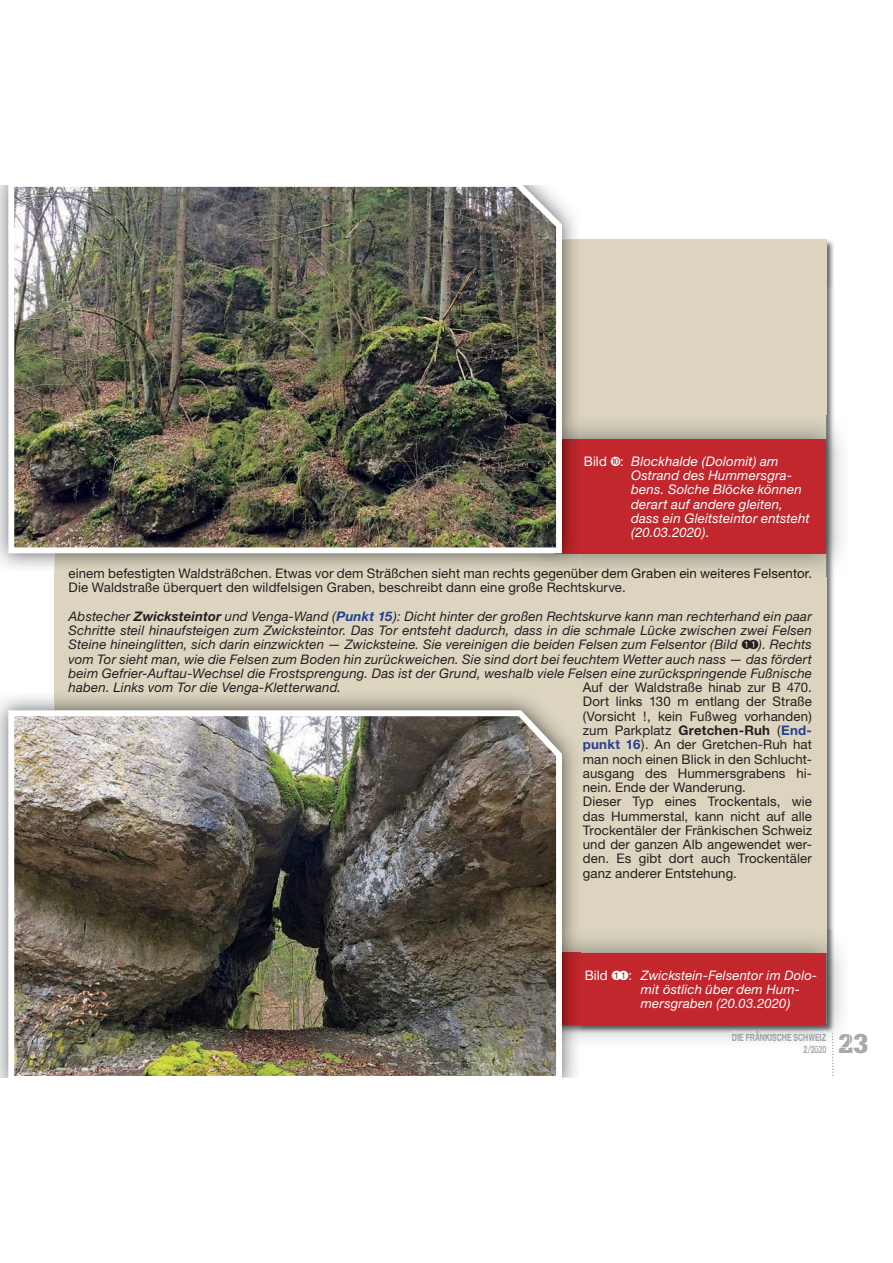
<style>
.page{position:relative;width:893px;height:1263px;background:#fff}
.page>*{position:absolute;margin:0;border:0;box-sizing:border-box;transform-origin:0 0}
.t1{font:900 26.55px "Glypha";color:#a6a8ab}
.t2{font:italic 13.2px/14.2px "Helvetica Neue";letter-spacing:.015em;color:#231f20;text-align:justify}
.t3{font:13.2px/14.2px "Helvetica Neue";letter-spacing:.01em;color:#231f20}
.t4{font:italic 13.2px/14.2px "Helvetica Neue";letter-spacing:.015em;color:#fff}
.t5{font:13.2px "Helvetica Neue";letter-spacing:.01em;color:#17130d}
.t6{font:italic 13.2px "Helvetica Neue";letter-spacing:.015em;color:#17130d}
.t7{font:13.2px "Helvetica Neue";color:#fff}
.t8{font:italic 13.05px/14.1px "Helvetica Neue";letter-spacing:.015em;color:#fff}
.t9{font:700 10.35px/12.3px "Helvetica Neue CE";color:#9b9da0;text-align:right;scale:.68 1}
.t10{font:700 10.35px "Helvetica Neue CE";color:#919395;scale:.68 1}
.s1{font-style:normal}
.s2{font-weight:700}
.s3{font-weight:700;color:#25408e}
.s4{font-style:normal;font-size:13.2px}
.s5{color:#9c9ea1}
.s6{color:#a2a4a7}
.s7{color:#a6a8ab}
.s8{color:#a7a9ac}
</style>
<div class="page">
<svg style="left:5px;top:185px;width:3px;height:371px"></svg>
<svg style="left:5px;top:707px;width:3px;height:371px"></svg>
<img style="left:826px;top:288px;width:8px;height:128px">
<img style="left:826px;top:577px;width:8px;height:353px">
<div style="left:54px;top:239px;width:772px;height:785px;background:#dcd4be"></div>
<img style="left:580px;top:416px;width:263px;height:161px">
<img style="left:580px;top:568px;width:232px;height:9px">
<div style="left:554px;top:439px;width:272px;height:114px;background:#c1272d"></div>
<img style="left:54px;top:556px;width:368px;height:16px">
<img style="left:69px;top:568px;width:353px;height:4px">
<img style="left:512px;top:416px;width:68px;height:152px">
<img style="left:565px;top:439px;width:15px;height:114px">
<img style="left:8px;top:185px;width:557px;height:371px">
<img style="left:565px;top:947px;width:278px;height:99px">
<svg style="left:839px;top:1034px;width:4px;height:12px"></svg>
<img style="left:732px;top:1033px;width:94px;height:8px">
<img style="left:580px;top:930px;width:255px;height:103px">
<svg style="left:832px;top:1033px;width:1px;height:45px"></svg>
<img style="left:580px;top:930px;width:246px;height:23px">
<div style="left:555px;top:953px;width:271px;height:71px;background:#c1272d"></div>
<img style="left:565px;top:1033px;width:15px;height:45px">
<img style="left:8px;top:707px;width:557px;height:371px">
<p class="t4" style="left:631px;top:455px;width:180px;text-indent:-47px"><span class="s1">Bild :</span> Blockhalde (Dolomit) am<br>Ostrand des Hummersgra&shy;bens. Solche Blöcke können derart auf andere gleiten, dass ein Gleitsteintor entsteht (20.03.2020).</p>
<p class="t5" style="left:68px;top:569px;width:745px">einem befestigten Waldsträßchen Etwas vor dem Sträßchen sieht man rechts gegenüber dem Graben ein weiteres Felsentor.</p>
<p class="t3" style="left:68px;top:567px;width:558px;text-indent:200px">.<br>Die Waldstraße überquert den wildfelsigen Graben, beschreibt dann eine große Rechtskurve.</p>
<p class="t2" style="left:68px;top:610px;width:744px">Abstecher <span class="s2">Zwicksteintor</span> und Venga-Wand (<span class="s3">Punkt 15</span>): Dicht hinter der großen Rechtskurve kann man rechterhand ein paar Schritte steil hinaufsteigen zum Zwicksteintor. Das Tor entsteht dadurch, dass in die schmale Lücke zwischen zwei Felsen Steine hineinglitten, sich darin einzwickten — Zwicksteine. Sie vereinigen die beiden Felsen zum Felsentor (Bild</p>
<p class="t2" style="left:758px;top:639px;width:55px">). Rechts</p>
<p class="t2" style="left:68px;top:653px;width:745px">vom Tor sieht man, wie die Felsen zum Boden hin zurückweichen. Sie sind dort bei feuchtem Wetter auch nass — das fördert</p>
<p class="t2" style="left:68px;top:667px;width:745px">beim Gefrier-Auftau-Wechsel die Frostsprengung. Das ist der Grund, weshalb viele Felsen eine zurückspringende Fußnische</p>
<p class="t2" style="left:259px;top:682px;width:7px">-</p>
<p class="t6" style="left:68px;top:683px;width:274px">haben. Links vom Tor die Venga Kletterwand.</p>
<p class="t3" style="left:583px;top:682px;width:231px">Auf der Waldstraße hinab zur B 470.<br>Dort links 130 m entlang der Straße (Vorsicht !, kein Fußweg vorhanden) zum Parkplatz <span class="s2">Gretchen-Ruh</span> (<span class="s3">End&shy;punkt 16</span>). An der Gretchen-Ruh hat man noch einen Blick in den Schlucht&shy;ausgang des Hummersgrabens hi&shy;nein. Ende der Wanderung.<br>Dieser Typ eines Trockentals, wie das Hummerstal, kann nicht auf alle Trockentäler der Fränkischen Schweiz und der ganzen Alb angewendet wer&shy;den. Es gibt dort auch Trockentäler ganz anderer Entstehung.</p>
<p class="t7" style="left:584px;top:970px;width:25px">Bild</p>
<p class="t8" style="left:641px;top:969px;width:178px;text-indent:-13px"><span class="s4">:</span> Zwickstein-Felsentor im Dolo&shy;mit östlich über dem Hum&shy;mersgraben (20.03.2020)</p>
<p class="t10" style="left:755px;top:1031px;width:9px">Ä</p>
<p class="t9" style="left:732px;top:1031px;width:140px">DIE FR NKISCHE SCH<span class="s5">WEI</span><span class="s6">Z<br></span><span class="s7">2/2020</span></p>
<h1 class="t1" style="left:838px;top:1034px;width:31px">2<span class="s8">3</span></h1>
</div>
